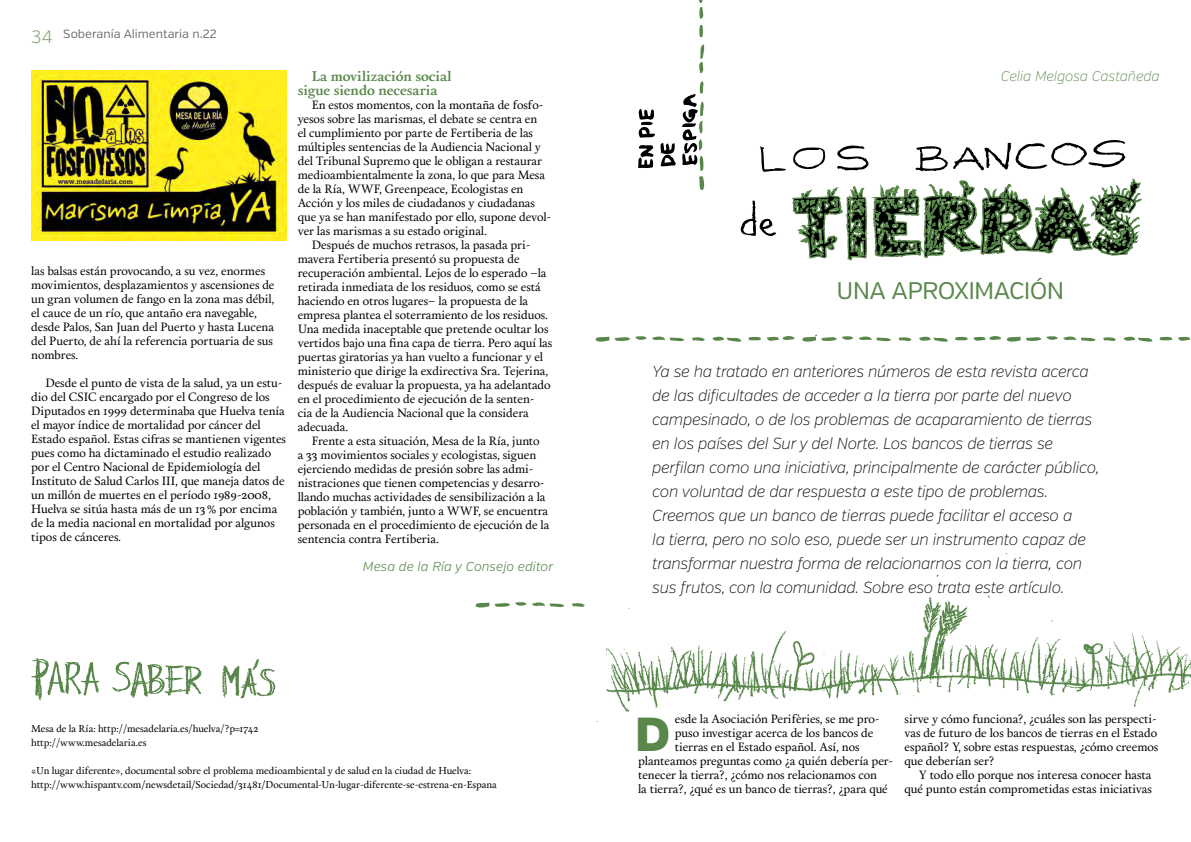
<style>
.page{position:relative;width:1191px;height:842px;background:#fff}
.page>*{position:absolute;margin:0;border:0;box-sizing:border-box;transform-origin:0 0}
.t1{font:900 47.7px "Verb";color:#59874b}
.t2{font:24px "Verb";letter-spacing:-.03em;color:#59874b}
.t3{font:italic 200 16px/24px "Verb";letter-spacing:-.025em;color:#000}
.t4{font:700 14px/14px "Calendas Plus";color:#59874b}
.t5{font:italic 200 14px "Verb";letter-spacing:-.02em;color:#59874b}
.t6{font:italic 300 13px "Verb";color:#59874b}
.t7{font:12px/14px "Calendas Plus";color:#000}
.t8{font:12px "Verb";color:#706f6f}
.t9{font:10px/14px "Calendas Plus";color:#000}
.s1{font-weight:300;font-size:18px;color:#8bab81}
</style>
<div class="page">
<svg style="left:699px;top:0;width:5px;height:19px"></svg>
<svg style="left:699px;top:44px;width:6px;height:29px"></svg>
<svg style="left:699px;top:25px;width:4px;height:12px"></svg>
<svg style="left:638px;top:81px;width:67px;height:109px"></svg>
<svg style="left:31px;top:658px;width:68px;height:42px"></svg>
<svg style="left:222px;top:659px;width:54px;height:40px"></svg>
<svg style="left:111px;top:661px;width:91px;height:37px"></svg>
<svg style="left:475px;top:602px;width:51px;height:6px"></svg>
<svg style="left:532px;top:602px;width:32px;height:6px"></svg>
<svg style="left:572px;top:603px;width:13px;height:4px"></svg>
<svg style="left:767px;top:336px;width:28px;height:5px"></svg>
<svg style="left:712px;top:336px;width:29px;height:6px"></svg>
<svg style="left:595px;top:336px;width:51px;height:6px"></svg>
<svg style="left:652px;top:336px;width:32px;height:6px"></svg>
<svg style="left:748px;top:336px;width:13px;height:5px"></svg>
<svg style="left:692px;top:337px;width:13px;height:4px"></svg>
<svg style="left:919px;top:336px;width:29px;height:6px"></svg>
<svg style="left:802px;top:335px;width:89px;height:7px"></svg>
<svg style="left:955px;top:336px;width:12px;height:5px"></svg>
<svg style="left:898px;top:337px;width:13px;height:4px"></svg>
<svg style="left:1178px;top:336px;width:12px;height:5px"></svg>
<svg style="left:1123px;top:336px;width:29px;height:6px"></svg>
<svg style="left:973px;top:336px;width:84px;height:6px"></svg>
<svg style="left:1063px;top:336px;width:32px;height:6px"></svg>
<svg style="left:1159px;top:336px;width:13px;height:5px"></svg>
<svg style="left:1103px;top:337px;width:13px;height:4px"></svg>
<svg style="left:740px;top:140px;width:402px;height:121px"></svg>
<svg style="left:606px;top:597px;width:585px;height:115px"></svg>
<svg style="left:657px;top:656px;width:3px;height:4px"></svg>
<svg style="left:1131px;top:632px;width:3px;height:8px"></svg>
<svg style="left:1108px;top:642px;width:9px;height:14px"></svg>
<svg style="left:697px;top:645px;width:15px;height:23px"></svg>
<svg style="left:1125px;top:653px;width:5px;height:6px"></svg>
<svg style="left:605px;top:648px;width:25px;height:14px"></svg>
<svg style="left:742px;top:656px;width:3px;height:8px"></svg>
<svg style="left:772px;top:661px;width:9px;height:7px"></svg>
<svg style="left:1111px;top:668px;width:10px;height:12px"></svg>
<svg style="left:1170px;top:647px;width:20px;height:26px"></svg>
<svg style="left:1094px;top:670px;width:4px;height:5px"></svg>
<svg style="left:983px;top:636px;width:66px;height:42px"></svg>
<svg style="left:744px;top:672px;width:9px;height:10px"></svg>
<svg style="left:610px;top:675px;width:10px;height:12px"></svg>
<svg style="left:1068px;top:675px;width:12px;height:14px"></svg>
<svg style="left:833px;top:650px;width:39px;height:35px"></svg>
<svg style="left:663px;top:671px;width:10px;height:17px"></svg>
<svg style="left:805px;top:668px;width:20px;height:23px"></svg>
<svg style="left:941px;top:644px;width:35px;height:48px"></svg>
<svg style="left:884px;top:650px;width:35px;height:47px"></svg>
<svg style="left:1129px;top:665px;width:20px;height:43px"></svg>
<img style="left:31px;top:70px;width:255px;height:170px">
<p class="t8" style="left:31px;top:27px;width:187px"><span class="s1">34</span> Soberanía Alimentaria n.22</p>
<p class="t7" style="left:31px;top:263px;width:245px">las balsas están provocando, a su vez, enormes movimientos, desplazamientos y ascensiones de un gran volumen de fango en la zona mas débil, el cauce de un río, que antaño era navegable, desde Palos, San Juan del Puerto y hasta Lucena del Puerto, de ahí la referencia portuaria de sus nombres.</p>
<p class="t7" style="left:31px;top:375px;width:256px;text-indent:14px">Desde el punto de vista de la salud, ya un estu&shy;dio del CSIC encargado por el Congreso de los Diputados en 1999 determinaba que Huelva tenía el mayor índice de mortalidad por cáncer del Estado español. Estas cifras se mantienen vigentes pues como ha dictaminado el estudio realizado por el Centro Nacional de Epidemiología del Instituto de Salud Carlos III, que maneja datos de un millón de muertes en el período 1989-2008, Huelva se sitúa hasta más de un 13% por encima de la media nacional en mortalidad por algunos tipos de cánceres.</p>
<p class="t4" style="left:298px;top:68px;width:155px;text-indent:14px">La movilización social sigue siendo necesaria</p>
<p class="t7" style="left:312px;top:97px;width:233px">En estos momentos, con la montaña de fosfo-</p>
<p class="t7" style="left:298px;top:111px;width:241px">yesos sobre las marismas, el debate se centra en</p>
<p class="t7" style="left:298px;top:125px;width:237px">el cumplimiento por parte de Fertiberia de las</p>
<p class="t7" style="left:298px;top:139px;width:244px">múltiples sentencias de la Audiencia Nacional y</p>
<p class="t7" style="left:298px;top:153px;width:246px">del Tribunal Supremo que le obligan a restaurar</p>
<p class="t7" style="left:298px;top:167px;width:249px">medioambientalmente la zona, lo que para Mesa</p>
<p class="t7" style="left:298px;top:181px;width:227px">de la Ría, WWF, Greenpeace, Ecologistas en</p>
<p class="t7" style="left:298px;top:195px;width:239px">Acción y los miles de ciudadanos y ciudadanas</p>
<p class="t7" style="left:298px;top:209px;width:255px">que ya se han manifestado por ello, supone devol-</p>
<p class="t7" style="left:298px;top:223px;width:191px">ver las marismas a su estado original.</p>
<p class="t7" style="left:312px;top:237px;width:220px">Después de muchos retrasos, la pasada pri-</p>
<p class="t7" style="left:298px;top:251px;width:223px">mavera Fertiberia presentó su propuesta de</p>
<p class="t7" style="left:298px;top:265px;width:250px">recuperación ambiental. Lejos de lo esperado –la</p>
<p class="t7" style="left:298px;top:279px;width:245px">retirada inmediata de los residuos, como se está</p>
<p class="t7" style="left:298px;top:293px;width:232px">haciendo en otros lugares– la propuesta de la</p>
<p class="t7" style="left:298px;top:307px;width:252px">empresa plantea el soterramiento de los residuos.</p>
<p class="t7" style="left:298px;top:321px;width:252px">Una medida inaceptable que pretende ocultar los</p>
<p class="t7" style="left:298px;top:335px;width:256px">vertidos bajo una fina capa de tierra. Pero aquí las</p>
<p class="t7" style="left:298px;top:349px;width:247px">puertas giratorias ya han vuelto a funcionar y el</p>
<p class="t7" style="left:298px;top:363px;width:252px">ministerio que dirige la exdirectiva Sra. Tejerina,</p>
<p class="t7" style="left:298px;top:377px;width:254px">después de evaluar la propuesta, ya ha adelantado</p>
<p class="t7" style="left:298px;top:391px;width:238px">en el procedimiento de ejecución de la senten-</p>
<p class="t7" style="left:298px;top:405px;width:232px">cia de la Audiencia Nacional que la considera</p>
<p class="t7" style="left:298px;top:419px;width:52px">adecuada.</p>
<p class="t7" style="left:312px;top:433px;width:229px">Frente a esta situación, Mesa de la Ría, junto</p>
<p class="t7" style="left:298px;top:447px;width:240px">a 33 movimientos sociales y ecologistas, siguen</p>
<p class="t7" style="left:298px;top:461px;width:237px">ejerciendo medidas de presión sobre las admi-</p>
<p class="t7" style="left:298px;top:475px;width:248px">nistraciones que tienen competencias y desarro-</p>
<p class="t7" style="left:298px;top:489px;width:249px">llando muchas actividades de sensibilización a la</p>
<p class="t7" style="left:298px;top:503px;width:252px">población y también, junto a WWF, se encuentra</p>
<p class="t7" style="left:298px;top:517px;width:253px">personada en el procedimiento de ejecución de la</p>
<p class="t7" style="left:298px;top:531px;width:143px">sentencia contra Fertiberia.</p>
<p class="t6" style="left:363px;top:558px;width:192px">Mesa de la Ría y Consejo editor</p>
<p class="t9" style="left:31px;top:721px;width:229px">Mesa de la Ría: http://mesadelaria.es/huelva/?p=1742 http://www.mesadelaria.es</p>
<p class="t9" style="left:31px;top:763px;width:467px">«Un lugar diferente», documental sobre el problema medioambiental y de salud en la ciudad de Huelva: http://www.hispantv.com/newsdetail/Sociedad/31481/Documental-Un-lugar-diferente-se-estrena-en-Espana</p>
<p class="t5" style="left:1000px;top:68px;width:160px">Celia Melgosa Castañeda</p>
<h2 class="t2" style="left:836px;top:276px;width:229px">una aproximación</h2>
<p class="t3" style="left:652px;top:360px;width:449px">Ya se ha tratado en anteriores números de esta revista acerca de las dificultades de acceder a la tierra por parte del nuevo campesinado, o de los problemas de acaparamiento de tierras en los países del Sur y del Norte. Los bancos de tierras se perfilan como una iniciativa, principalmente de carácter público, con voluntad de dar respuesta a este tipo de problemas.<br>Creemos que un banco de tierras puede facilitar el acceso a<br>la tierra, pero no solo eso, puede ser un instrumento capaz de transformar nuestra forma de relacionarnos con la tierra, con sus frutos, con la comunidad. Sobre eso trata este artículo.</p>
<h1 class="t1" style="left:635px;top:705px;width:36px">D</h1>
<p class="t7" style="left:675px;top:711px;width:206px">esde la Asociación Perifèries, se me pro-</p>
<p class="t7" style="left:675px;top:725px;width:200px">puso investigar acerca de los bancos de</p>
<p class="t7" style="left:675px;top:739px;width:186px">tierras en el Estado español. Así, nos</p>
<p class="t7" style="left:638px;top:753px;width:256px">planteamos preguntas como ¿a quién debería per-</p>
<p class="t7" style="left:638px;top:767px;width:241px">tenecer la tierra?, ¿cómo nos relacionamos con</p>
<p class="t7" style="left:638px;top:781px;width:251px">la tierra?, ¿qué es un banco de tierras?, ¿para qué</p>
<p class="t7" style="left:904px;top:711px;width:255px">sirve y cómo funciona?, ¿cuáles son las perspecti&shy;vas de futuro de los bancos de tierras en el Estado español? Y, sobre estas respuestas, ¿cómo creemos que deberían ser?</p>
<p class="t7" style="left:904px;top:767px;width:249px;text-align:right">Y todo ello porque nos interesa conocer hasta qué punto están comprometidas estas iniciativas</p>
</div>
